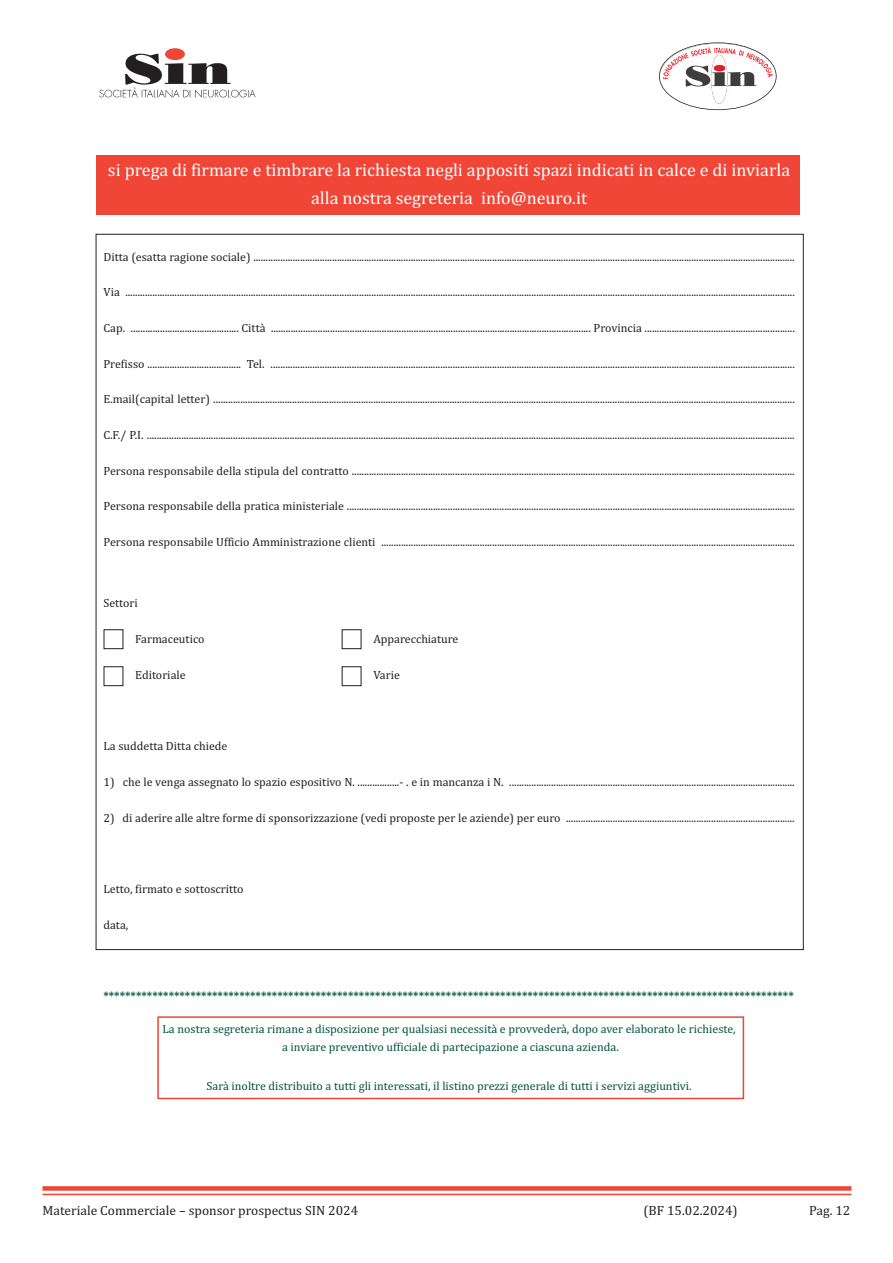
<style>
.page{position:relative;width:893px;height:1263px;background:#fff}
.page>*{position:absolute;margin:0;border:0;box-sizing:border-box;transform-origin:0 0}
.t1{font:18px/28.5px "Cambria";color:#fff;text-align:center}
.t2{font:13.5px "Cambria";color:#231f20}
.t3{font:12px "Cambria";color:#231f20}
.t4{font:12px/18px "Cambria";color:#00533d;text-align:center}
.t5{font:700 12px "Cambria";color:#00533d}
</style>
<div class="page">
<div style="left:96px;top:155px;width:704px;height:59px;background:#ef4638"></div>
<img style="left:99px;top:53px;width:157px;height:45px">
<div style="left:165px;top:48px;width:20px;height:12px;background:#ef4638;border-radius:50%"></div>
<svg style="left:660px;top:43px;width:114px;height:66px"></svg>
<div style="left:659px;top:42px;width:118px;height:68px;border:2px solid #231f20;border-radius:50%"></div>
<div style="left:43px;top:1186px;width:808px;height:5px;background:#ef4638"></div>
<hr style="left:43px;top:1194px;width:808px;height:1px;background:#ef4638">
<svg style="left:103px;top:629px;width:259px;height:57px"></svg>
<div style="left:157px;top:1016px;width:587px;height:83px;border:2px solid #ef4638"></div>
<h1 class="t1" style="left:108px;top:157px;width:684px">si prega di firmare e timbrare la richiesta negli appositi spazi indicati in calce e di inviarla alla nostra segreteria info@neuro.it</h1>
<p class="t3" style="left:103px;top:252px;width:693px">Ditta (esatta ragione sociale) ............................................................................................................................................................................................................................</p>
<p class="t3" style="left:103px;top:288px;width:693px">Via ................................................................................................................................................................................................................................................................................</p>
<p class="t3" style="left:103px;top:323px;width:693px">Cap. ............................................ Città .................................................................................................................................. Provincia .............................................................</p>
<p class="t3" style="left:103px;top:359px;width:693px">Prefisso ...................................... Tel. .....................................................................................................................................................................................................................</p>
<p class="t3" style="left:103px;top:395px;width:693px">E.mail(capital letter) ............................................................................................................................................................................................................................................</p>
<p class="t3" style="left:103px;top:431px;width:693px">C.F./ P.I. .......................................................................................................................................................................................................................................................................</p>
<p class="t3" style="left:103px;top:466px;width:693px">Persona responsabile della stipula del contratto ....................................................................................................................................................................................</p>
<p class="t3" style="left:103px;top:502px;width:693px">Persona responsabile della pratica ministeriale ......................................................................................................................................................................................</p>
<p class="t3" style="left:103px;top:538px;width:693px">Persona responsabile Ufficio Amministrazione clienti ........................................................................................................................................................................</p>
<p class="t3" style="left:103px;top:599px;width:36px">Settori</p>
<p class="t3" style="left:135px;top:635px;width:71px">Farmaceutico</p>
<p class="t3" style="left:373px;top:635px;width:87px">Apparecchiature</p>
<p class="t3" style="left:135px;top:670px;width:52px">Editoriale</p>
<p class="t3" style="left:373px;top:670px;width:28px">Varie</p>
<p class="t3" style="left:103px;top:742px;width:126px">La suddetta Ditta chiede</p>
<p class="t3" style="left:103px;top:777px;width:693px">1) che le venga assegnato lo spazio espositivo N. .................- . e in mancanza i N. ....................................................................................................................</p>
<p class="t3" style="left:103px;top:813px;width:693px">2) di aderire alle altre forme di sponsorizzazione (vedi proposte per le aziende) per euro .............................................................................................</p>
<p class="t3" style="left:103px;top:884px;width:142px">Letto, firmato e sottoscritto</p>
<p class="t3" style="left:103px;top:920px;width:26px">data,</p>
<p class="t5" style="left:103px;top:992px;width:692px">*******************************************************************************************************************************</p>
<p class="t4" style="left:163px;top:1021px;width:575px">La nostra segreteria rimane a disposizione per qualsiasi necessità e provvederà, dopo aver elaborato le richieste, a inviare preventivo ufficiale di partecipazione a ciascuna azienda.</p>
<p class="t4" style="left:207px;top:1078px;width:487px">Sarà inoltre distribuito a tutti gli interessati, il listino prezzi generale di tutti i servizi aggiuntivi.</p>
<p class="t2" style="left:43px;top:1205px;width:317px">Materiale Commerciale – sponsor prospectus SIN 2024</p>
<p class="t2" style="left:643px;top:1205px;width:96px">(BF 15.02.2024)</p>
<p class="t2" style="left:809px;top:1205px;width:43px">Pag. 12</p>
</div>
